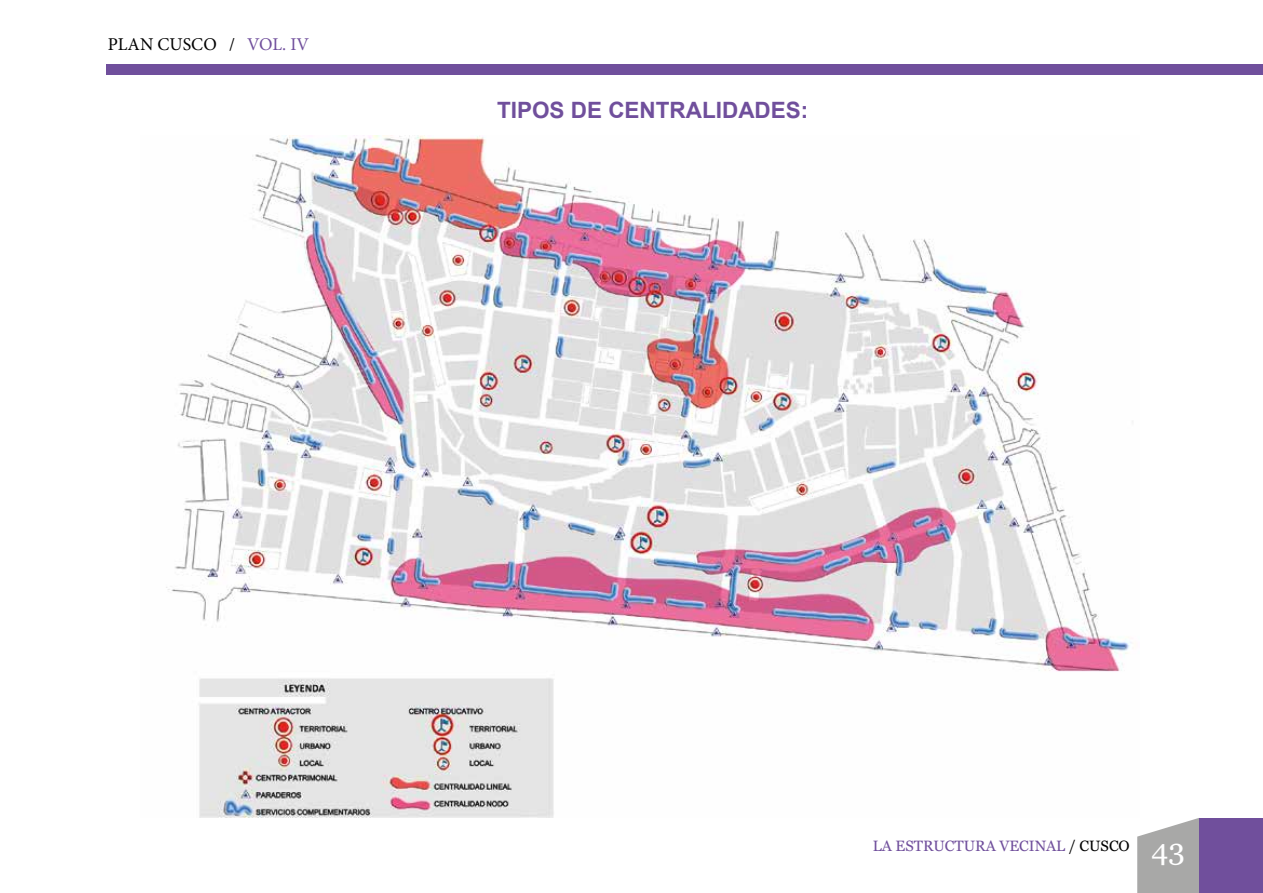
<style>
.page{position:relative;width:1263px;height:893px;background:#fff}
.page>*{position:absolute;margin:0;border:0;box-sizing:border-box;transform-origin:0 0}
.t1{font:30px "Vani";color:#fff}
.t2{font:700 22.5px "Arial";color:#704f9c}
.t3{font:18px "Minion Pro";color:#000}
.t4{font:15px "Vani";color:#704f9c}
.s1{color:#704f9c}
.s2{color:#000}
</style>
<div class="page">
<svg style="left:1137px;top:818px;width:62px;height:75px;background:#b3b3b2"></svg>
<div style="left:1199px;top:818px;width:64px;height:75px;background:#704f9c"></div>
<div style="left:106px;top:64px;width:1157px;height:10px;background:#704f9c"></div>
<img style="left:166px;top:136px;width:967px;height:682px">
<p class="t3" style="left:108px;top:32px;width:203px">PLAN CUSCO / <span class="s1">VOL. IV</span></p>
<h2 class="t2" style="left:497px;top:96px;width:313px">TIPOS DE CENTRALIDADES:</h2>
<p class="t4" style="left:873px;top:837px;width:258px">LA ESTRUCTURA VECINAL <span class="s2">/ CUSCO</span></p>
<h1 class="t1" style="left:1151px;top:832px;width:35px">43</h1>
</div>
